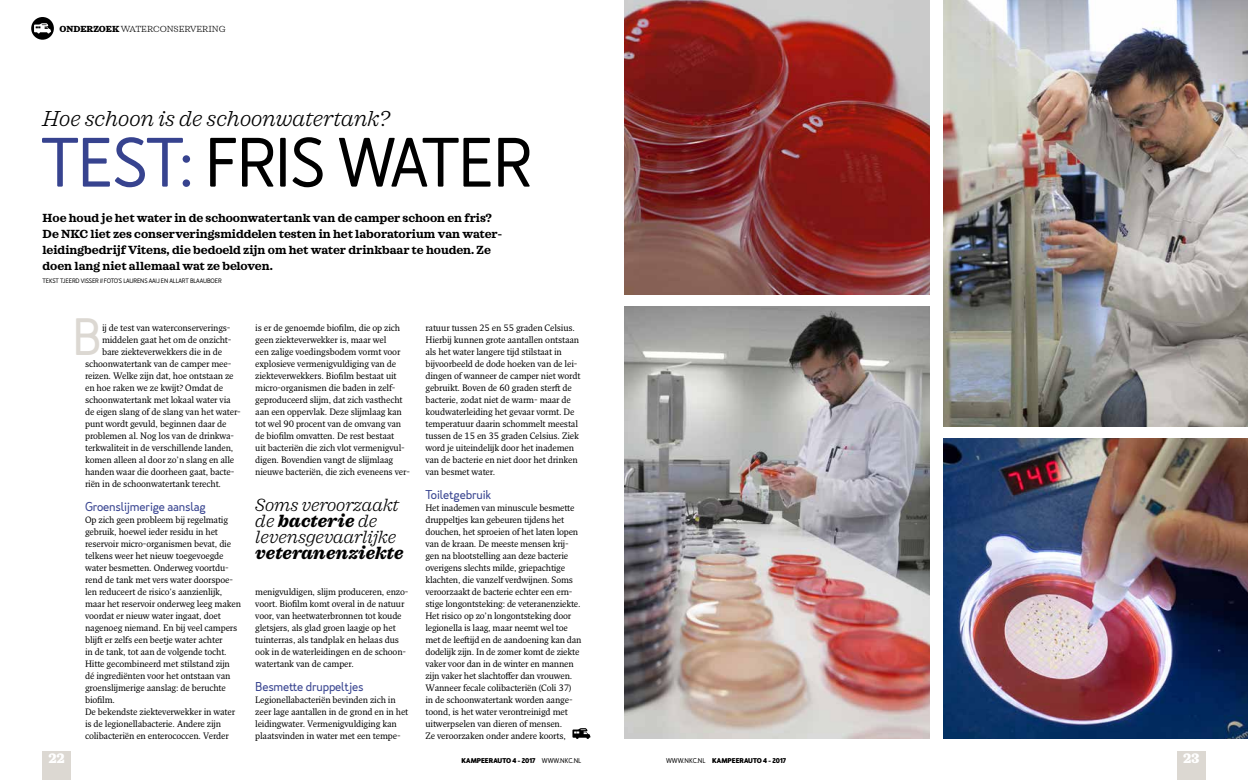
<style>
.page{position:relative;width:1248px;height:780px;background:#fff}
.page>*{position:absolute;margin:0;border:0;box-sizing:border-box;transform-origin:0 0}
.t1{font:65px "Merlo Neue";letter-spacing:-.02em;color:#000}
.t2{font:49px "Merlo Neue";color:#dcd8d2}
.t3{font:italic 300 22px "Sagona";color:#000}
.t4{font:italic 300 18px/16px "Sagona";color:#000}
.t5{font:italic 800 18px "Sagona";color:#000}
.t6{font:800 14px "Sagona";color:#fff}
.t7{font:700 12px/16px "Sagona";color:#000}
.t8{font:12px "Merlo Neue";letter-spacing:-.015em;color:#37438f}
.t9{font:9px/12px "Fresco Pro";letter-spacing:-.015em;color:#000}
.t10{font:300 9px "Sagona";letter-spacing:-.01em;color:#000}
.t11{font:700 6.5px "Merlo Neue";color:#000}
.t12{font:6px "Merlo Neue";letter-spacing:-.02em;color:#000}
.s1{font-weight:800}
.s2{color:#37438f}
.s3{font-weight:400}
</style>
<div class="page">
<div style="left:43px;top:751px;width:28px;height:29px;background:#dcd8d2"></div>
<div style="left:1177px;top:751px;width:28px;height:29px;background:#dcd8d2"></div>
<svg style="left:31px;top:17px;width:23px;height:23px"></svg>
<img style="left:943px;top:0;width:304px;height:427px">
<img style="left:943px;top:439px;width:304px;height:300px">
<img style="left:624px;top:0;width:305px;height:295px">
<img style="left:624px;top:307px;width:305px;height:432px">
<svg style="left:572px;top:728px;width:18px;height:11px"></svg>
<p class="t10" style="left:60px;top:24px;width:168px"><span class="s1">ONDERZOEK</span> WATERCONSERVERING</p>
<h3 class="t3" style="left:43px;top:105px;width:348px">Hoe schoon is de schoonwatertank?</h3>
<h1 class="t1" style="left:41px;top:122px;width:492px"><span class="s2">TEST:</span> FRIS WATER</h1>
<p class="t7" style="left:43px;top:210px;width:461px">Hoe houd je het water in de schoonwatertank van de camper schoon en fris?<br>De NKC liet zes conserveringsmiddelen testen in het laboratorium van water&shy;leidingbedrijf Vitens, die bedoeld zijn om het water drinkbaar te houden. Ze doen lang niet allemaal wat ze beloven.</p>
<p class="t12" style="left:43px;top:277px;width:181px">TEKST TJEERD VISSER // FOTO’S LAURENS AAIJ EN ALLART BLAAUBOER</p>
<h2 class="t2" style="left:72px;top:306px;width:31px">B</h2>
<p class="t9" style="left:102px;top:321px;width:130px">ij de test van waterconserverings-</p>
<p class="t9" style="left:102px;top:333px;width:131px">middelen gaat het om de onzicht-</p>
<p class="t9" style="left:102px;top:345px;width:121px">bare ziekteverwekkers die in de</p>
<p class="t9" style="left:85px;top:357px;width:148px">schoonwatertank van de camper mee-</p>
<p class="t9" style="left:85px;top:369px;width:150px">reizen. Welke zijn dat, hoe ontstaan ze</p>
<p class="t9" style="left:85px;top:381px;width:140px">en hoe raken we ze kwijt? Omdat de</p>
<p class="t9" style="left:85px;top:393px;width:147px">schoonwatertank met lokaal water via</p>
<p class="t9" style="left:85px;top:405px;width:157px">de eigen slang of de slang van het water-</p>
<p class="t9" style="left:85px;top:417px;width:143px">punt wordt gevuld, beginnen daar de</p>
<p class="t9" style="left:85px;top:429px;width:151px">problemen al. Nog los van de drinkwa-</p>
<p class="t9" style="left:85px;top:441px;width:150px">terkwaliteit in de verschillende landen,</p>
<p class="t9" style="left:85px;top:453px;width:151px">komen alleen al door zo’n slang en alle</p>
<p class="t9" style="left:85px;top:465px;width:151px">handen waar die doorheen gaat, bacte-</p>
<p class="t9" style="left:85px;top:477px;width:137px">riën in de schoonwatertank terecht.</p>
<h3 class="t8" style="left:85px;top:499px;width:122px">Groenslijmerige aanslag</h3>
<p class="t9" style="left:85px;top:513px;width:157px">Op zich geen probleem bij regelmatig gebruik, hoewel ieder residu in het reservoir micro-organismen bevat, die telkens weer het nieuw toegevoegde water besmetten. Onderweg voortdu&shy;rend de tank met vers water doorspoe&shy;len reduceert de risico’s aanzienlijk, maar het reservoir onderweg leeg maken voordat er nieuw water ingaat, doet nagenoeg niemand. En bij veel campers blijft er zelfs een beetje water achter<br>in de tank, tot aan de volgende tocht.<br>Hitte gecombineerd met stilstand zijn dé ingrediënten voor het ontstaan van groenslijmerige aanslag: de beruchte biofilm.<br>De bekendste ziekteverwekker in water is de legionellabacterie. Andere zijn colibacteriën en enterococcen. Verder</p>
<p class="t9" style="left:255px;top:321px;width:156px">is er de genoemde biofilm, die op zich geen ziekteverwekker is, maar wel<br>een zalige voedingsbodem vormt voor explosieve vermenigvuldiging van de ziekteverwekkers. Biofilm bestaat uit micro-organismen die baden in zelf&shy;geproduceerd slijm, dat zich vasthecht aan een oppervlak. Deze slijmlaag kan tot wel 90 procent van de omvang van de biofilm omvatten. De rest bestaat<br>uit bacteriën die zich vlot vermenigvul&shy;digen. Bovendien vangt de slijmlaag nieuwe bacteriën, die zich eveneens ver-</p>
<h3 class="t4" style="left:255px;top:496px;width:145px">Soms veroorzaakt de <span class="s1">bacterie</span> de levensgevaarlijke</h3>
<h3 class="t5" style="left:255px;top:541px;width:150px">veteranenziekte</h3>
<p class="t9" style="left:255px;top:585px;width:155px">menigvuldigen, slijm produceren, enzo&shy;voort. Biofilm komt overal in de natuur voor, van heetwaterbronnen tot koude gletsjers, als glad groen laagje op het tuinterras, als tandplak en helaas dus ook in de waterleidingen en de schoon&shy;watertank van de camper.</p>
<h3 class="t8" style="left:255px;top:679px;width:110px">Besmette druppeltjes</h3>
<p class="t9" style="left:255px;top:693px;width:154px">Legionellabacteriën bevinden zich in zeer lage aantallen in de grond en in het leidingwater. Vermenigvuldiging kan plaatsvinden in water met een tempe-</p>
<p class="t9" style="left:425px;top:321px;width:156px">ratuur tussen 25 en 55 graden Celsius.<br>Hierbij kunnen grote aantallen ontstaan als het water langere tijd stilstaat in bijvoorbeeld de dode hoeken van de lei&shy;dingen of wanneer de camper niet wordt gebruikt. Boven de 60 graden sterft de bacterie, zodat niet de warm- maar de koudwaterleiding het gevaar vormt. De temperatuur daarin schommelt meestal tussen de 15 en 35 graden Celsius. Ziek word je uiteindelijk door het inademen van de bacterie en niet door het drinken van besmet water.</p>
<h3 class="t8" style="left:425px;top:487px;width:67px">Toiletgebruik</h3>
<p class="t9" style="left:425px;top:501px;width:157px">Het inademen van minuscule besmette druppeltjes kan gebeuren tijdens het douchen, het sproeien of het laten lopen van de kraan. De meeste mensen krij&shy;gen na blootstelling aan deze bacterie overigens slechts milde, griepachtige klachten, die vanzelf verdwijnen. Soms veroorzaakt de bacterie echter een ern&shy;stige longontsteking: de veteranenziekte.<br>Het risico op zo’n longontsteking door legionella is laag, maar neemt wel toe met de leeftijd en de aandoening kan dan dodelijk zijn. In de zomer komt de ziekte vaker voor dan in de winter en mannen zijn vaker het slachtoffer dan vrouwen.<br>Wanneer fecale colibacteriën (Coli 37) in de schoonwatertank worden aange&shy;toond, is het water verontreinigd met uitwerpselen van dieren of mensen.<br>Ze veroorzaken onder andere koorts,</p>
<h3 class="t6" style="left:48px;top:749px;width:18px">22</h3>
<p class="t11" style="left:461px;top:756px;width:121px">KAMPEERAUTO 4 - 2017 <span class="s3">WWW.NKC.NL</span></p>
<p class="t11" style="left:666px;top:756px;width:121px"><span class="s3">WWW.NKC.NL</span> KAMPEERAUTO 4 - 2017</p>
<h3 class="t6" style="left:1183px;top:749px;width:18px">23</h3>
</div>
